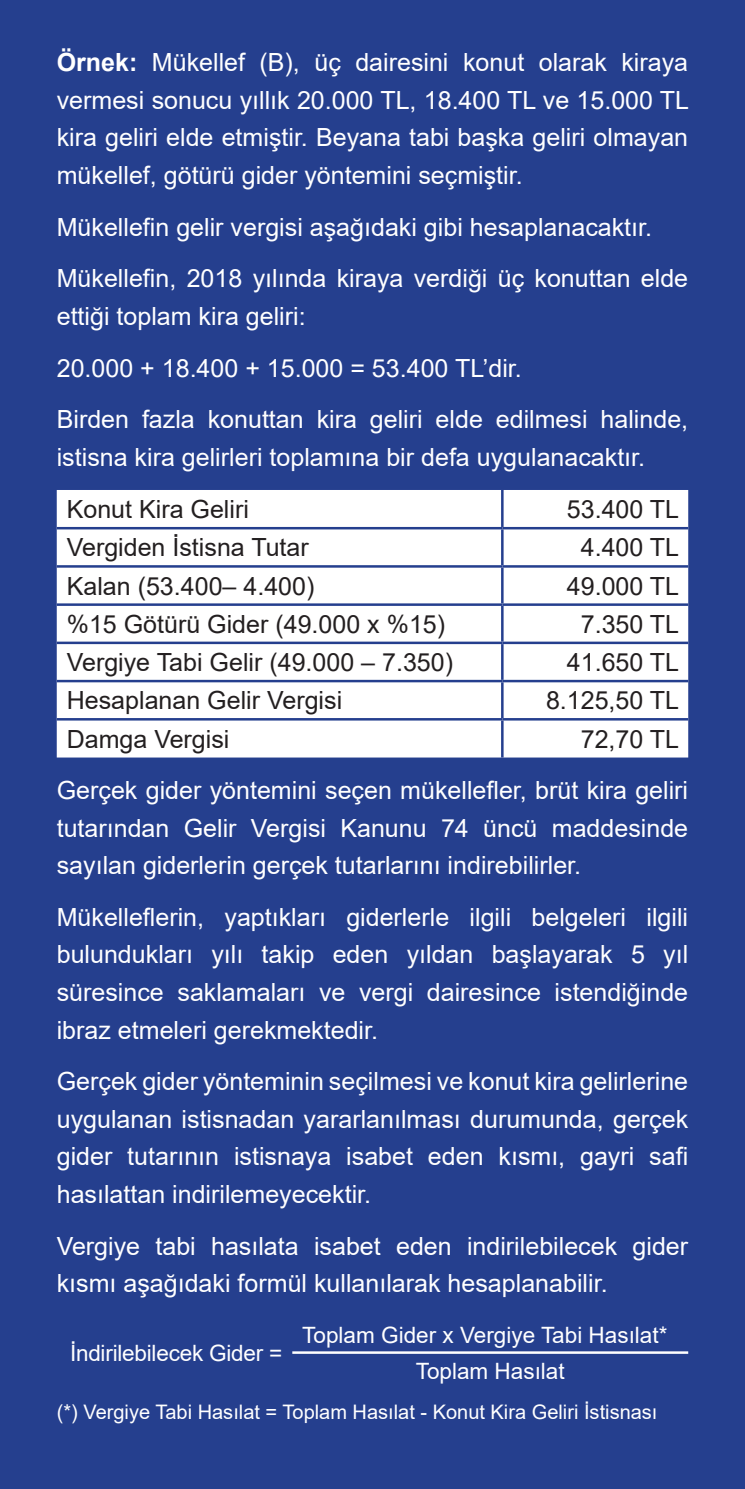
<style>
.page{position:relative;width:745px;height:1489px;background:#fff}
.page>*{position:absolute;margin:0;border:0;box-sizing:border-box;transform-origin:0 0}
.t1{font:25px/37.5px "Arial";color:#fff;text-align:justify}
.t2{font:25px "Arial";color:#231f20}
.t3{font:22.5px/36.5px "Arial";color:#fff;text-align:center}
.t4{font:20px "Arial";color:#fff}
.s1{font-weight:700}
</style>
<div class="page">
<div style="left:0;top:0;width:744px;height:1488px;background:#253f8e"></div>
<div style="left:57px;top:490px;width:630px;height:267px;background:#fff"></div>
<hr style="left:500px;top:490px;width:3px;height:37px;background:#253f8e">
<hr style="left:57px;top:527px;width:445px;height:2px;background:#253f8e">
<hr style="left:502px;top:527px;width:185px;height:2px;background:#253f8e">
<hr style="left:500px;top:529px;width:3px;height:36px;background:#253f8e">
<hr style="left:57px;top:565px;width:445px;height:2px;background:#253f8e">
<hr style="left:502px;top:565px;width:185px;height:2px;background:#253f8e">
<hr style="left:500px;top:567px;width:3px;height:36px;background:#253f8e">
<hr style="left:57px;top:603px;width:445px;height:3px;background:#253f8e">
<hr style="left:502px;top:603px;width:185px;height:3px;background:#253f8e">
<hr style="left:500px;top:606px;width:3px;height:35px;background:#253f8e">
<hr style="left:57px;top:641px;width:445px;height:3px;background:#253f8e">
<hr style="left:502px;top:641px;width:185px;height:3px;background:#253f8e">
<hr style="left:500px;top:644px;width:3px;height:35px;background:#253f8e">
<hr style="left:57px;top:679px;width:445px;height:3px;background:#253f8e">
<hr style="left:502px;top:679px;width:185px;height:3px;background:#253f8e">
<hr style="left:500px;top:682px;width:3px;height:36px;background:#253f8e">
<hr style="left:57px;top:718px;width:445px;height:2px;background:#253f8e">
<hr style="left:502px;top:718px;width:185px;height:2px;background:#253f8e">
<hr style="left:500px;top:720px;width:3px;height:37px;background:#253f8e">
<hr style="left:292px;top:1351px;width:395px;height:2px;background:#fff">
<p class="t1" style="left:57px;top:44px;width:633px"><span class="s1">Örnek:</span> Mükellef (B), üç dairesini konut olarak kiraya vermesi sonucu yıllık 20.000 TL, 18.400 TL ve 15.000 TL kira geliri elde etmiştir. Beyana tabi başka geliri olmayan mükellef, götürü gider yöntemini seçmiştir.</p>
<p class="t1" style="left:57px;top:201px;width:632px;line-height:51.8px">Mükellefin gelir vergisi aşağıdaki gibi hesaplanacaktır.<br>Mükellefin, 2018 yılında kiraya verdiği üç konuttan elde</p>
<p class="t1" style="left:57px;top:290px;width:632px;line-height:51.8px;text-align:left">ettiği toplam kira geliri:<br>20.000 + 18.400 + 15.000 = 53.400 TL’dir.<br>Birden fazla konuttan kira geliri elde edilmesi halinde,</p>
<p class="t1" style="left:57px;top:438px;width:589px">istisna kira gelirleri toplamına bir defa uygulanacaktır.</p>
<p class="t2" style="left:67px;top:492px;width:183px">Konut Kira Geliri</p>
<p class="t2" style="left:566px;top:492px;width:114px">53.400 TL</p>
<p class="t2" style="left:67px;top:530px;width:243px">Vergiden İstisna Tutar</p>
<p class="t2" style="left:580px;top:530px;width:100px">4.400 TL</p>
<p class="t2" style="left:67px;top:568px;width:249px">Kalan (53.400– 4.400)</p>
<p class="t2" style="left:566px;top:568px;width:114px">49.000 TL</p>
<p class="t2" style="left:67px;top:607px;width:379px">%15 Götürü Gider (49.000 x %15)</p>
<p class="t2" style="left:580px;top:607px;width:100px">7.350 TL</p>
<p class="t2" style="left:67px;top:645px;width:387px">Vergiye Tabi Gelir (49.000 – 7.350)</p>
<p class="t2" style="left:566px;top:645px;width:114px">41.650 TL</p>
<p class="t2" style="left:67px;top:683px;width:277px">Hesaplanan Gelir Vergisi</p>
<p class="t2" style="left:545px;top:683px;width:134px">8.125,50 TL</p>
<p class="t2" style="left:67px;top:721px;width:164px">Damga Vergisi</p>
<p class="t2" style="left:580px;top:721px;width:100px">72,70 TL</p>
<p class="t1" style="left:57px;top:771px;width:632px">Gerçek gider yöntemini seçen mükellefler, brüt kira geliri tutarından Gelir Vergisi Kanunu 74 üncü maddesinde sayılan giderlerin gerçek tutarlarını indirebilirler.</p>
<p class="t1" style="left:57px;top:898px;width:632px">Mükelleflerin, yaptıkları giderlerle ilgili belgeleri ilgili bulundukları yılı takip eden yıldan başlayarak 5 yıl süresince saklamaları ve vergi dairesince istendiğinde ibraz etmeleri gerekmektedir.</p>
<p class="t1" style="left:57px;top:1062px;width:632px">Gerçek gider yönteminin seçilmesi ve konut kira gelirlerine uygulanan istisnadan yararlanılması durumunda, gerçek gider tutarının istisnaya isabet eden kısmı, gayri safi hasılattan indirilemeyecektir.</p>
<p class="t1" style="left:57px;top:1226px;width:632px">Vergiye tabi hasılata isabet eden indirilebilecek gider kısmı aşağıdaki formül kullanılarak hesaplanabilir.</p>
<p class="t3" style="left:302px;top:1316px;width:366px">Toplam Gider x Vergiye Tabi Hasılat*<br>Toplam Hasılat</p>
<p class="t4" style="left:57px;top:1397px;width:602px">(*) Vergiye Tabi Hasılat = Toplam Hasılat - Konut Kira Geliri İstisnası</p>
<p class="t3" style="left:70px;top:1334px;width:213px">İndirilebilecek Gider =</p>
</div>
